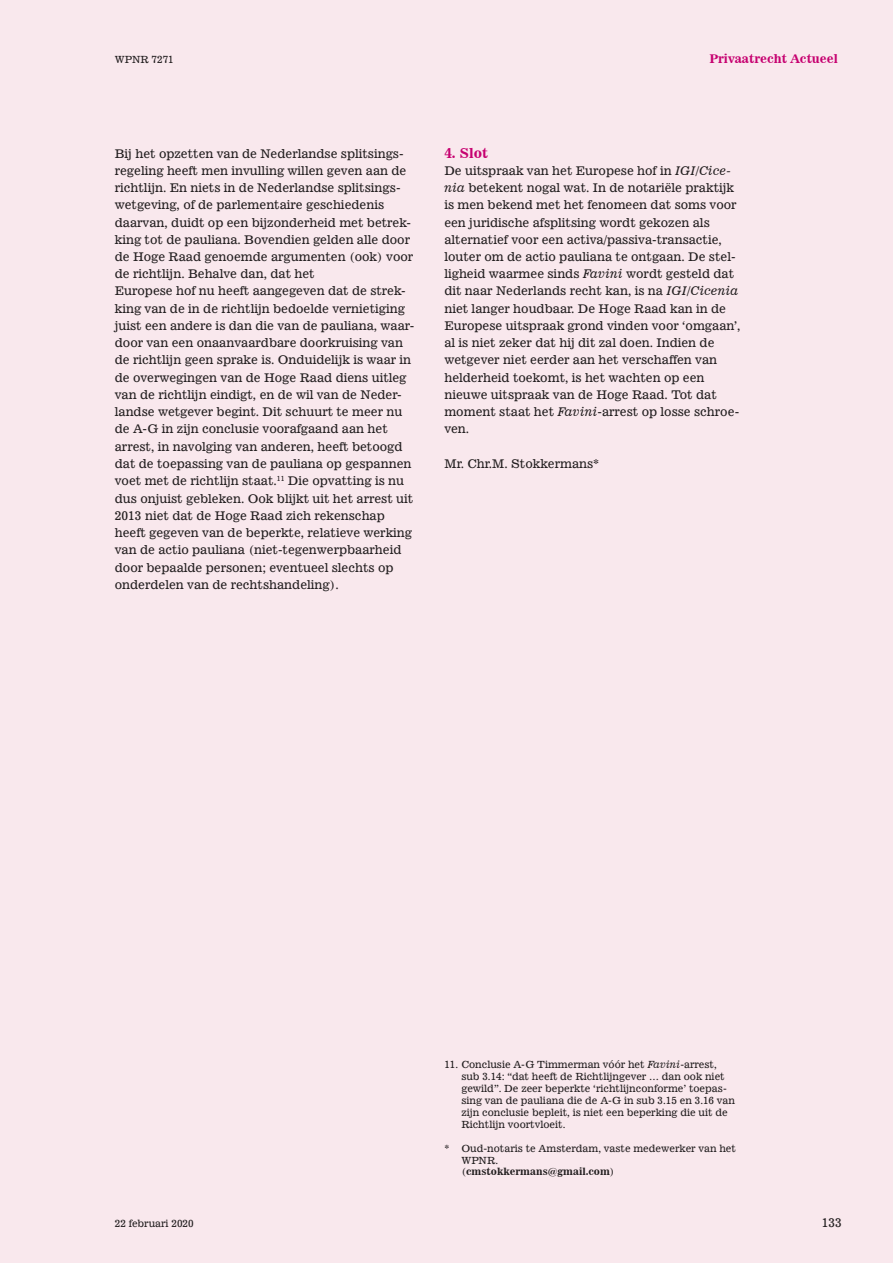
<style>
.page{position:relative;width:893px;height:1263px;background:#f9e8ed}
.page>*{position:absolute;margin:0;border:0;box-sizing:border-box;transform-origin:0 0}
.t1{font:13.5px "News 701 BT Bold A";color:#c60170}
.t2{font:12px/17.2px "News 701 BT Roman A";color:#231f20}
.t3{font:12px "News 701 BT Bold A";color:#c60170}
.t4{font:9.9px/11.9px "News 701 BT Roman A";color:#231f20}
.t5{font:9.9px "News 701 BT Bold A";color:#231f20}
.s1{font-family:"News 701 BT Italic A"}
.s2{font-family:"News 701 BT Roman A"}
</style>
<div class="page">
<p class="t4" style="left:115px;top:54px;width:61px">WPNR 7271</p>
<p class="t3" style="left:709px;top:51px;width:130px">Privaatrecht Actueel</p>
<p class="t2" style="left:115px;top:144px;width:301px">Bij het opzetten van de Nederlandse splitsings&shy;regeling heeft men invulling willen geven aan de richtlijn. En niets in de Nederlandse splitsings&shy;wetgeving, of de parlementaire geschiedenis daarvan, duidt op een bijzonderheid met betrek&shy;king tot de pauliana. Bovendien gelden alle door de Hoge Raad genoemde argumenten (ook) voor de richtlijn. Behalve dan, dat het<br>Europese hof nu heeft aangegeven dat de strek&shy;king van de in de richtlijn bedoelde vernietiging juist een andere is dan die van de pauliana, waar&shy;door van een onaanvaardbare doorkruising van de richtlijn geen sprake is. Onduidelijk is waar in de overwegingen van de Hoge Raad diens uitleg van de richtlijn eindigt, en de wil van de Neder&shy;landse wetgever begint. Dit schuurt te meer nu de A-G in zijn conclusie voorafgaand aan het arrest, in navolging van anderen, heeft betoogd dat de toepassing van de pauliana op gespannen voet met de richtlijn staat.<sup>11</sup> Die opvatting is nu dus onjuist gebleken. Ook blijkt uit het arrest uit 2013 niet dat de Hoge Raad zich rekenschap heeft gegeven van de beperkte, relatieve werking van de actio pauliana (niet-tegenwerpbaarheid door bepaalde personen; eventueel slechts op onderdelen van de rechtshandeling).</p>
<p class="t1" style="left:444px;top:144px;width:45px">4. Slot</p>
<p class="t2" style="left:444px;top:162px;width:298px">De uitspraak van het Europese hof in <span class="s1">IGI/Cice&shy;nia</span> betekent nogal wat. In de notariële praktijk is men bekend met het fenomeen dat soms voor een juridische afsplitsing wordt gekozen als alternatief voor een activa/passiva-transactie, louter om de actio pauliana te ontgaan. De stel&shy;ligheid waarmee sinds <span class="s1">Favini</span> wordt gesteld dat dit naar Nederlands recht kan, is na <span class="s1">IGI/Cicenia </span>niet langer houdbaar. De Hoge Raad kan in de Europese uitspraak grond vinden voor ‘omgaan’, al is niet zeker dat hij dit zal doen. Indien de wetgever niet eerder aan het verschaffen van helderheid toekomt, is het wachten op een nieuwe uitspraak van de Hoge Raad. Tot dat moment staat het <span class="s1">Favini</span>-arrest op losse schroe&shy;ven.</p>
<p class="t2" style="left:444px;top:455px;width:156px">Mr. Chr.M. Stokkermans*</p>
<p class="t4" style="left:461px;top:1059px;width:275px;text-indent:-17px">11. Conclusie A-G Timmerman vóór het <span class="s1">Favini</span>-arrest, sub 3.14: “dat heeft de Richtlijngever … dan ook niet gewild”. De zeer beperkte ‘richtlijnconforme’ toepas&shy;sing van de pauliana die de A-G in sub 3.15 en 3.16 van zijn conclusie bepleit, is niet een beperking die uit de Richtlijn voortvloeit.</p>
<p class="t4" style="left:461px;top:1142px;width:276px;text-indent:-17px">* Oud-notaris te Amsterdam, vaste medewerker van het<br>WPNR.</p>
<p class="t5" style="left:461px;top:1166px;width:155px"><span class="s2">(</span>cmstokkermans@gmail.com<span class="s2">)</span></p>
<p class="t4" style="left:115px;top:1217px;width:80px">22 februari 2020</p>
<p class="t2" style="left:822px;top:1214px;width:22px">133</p>
</div>
